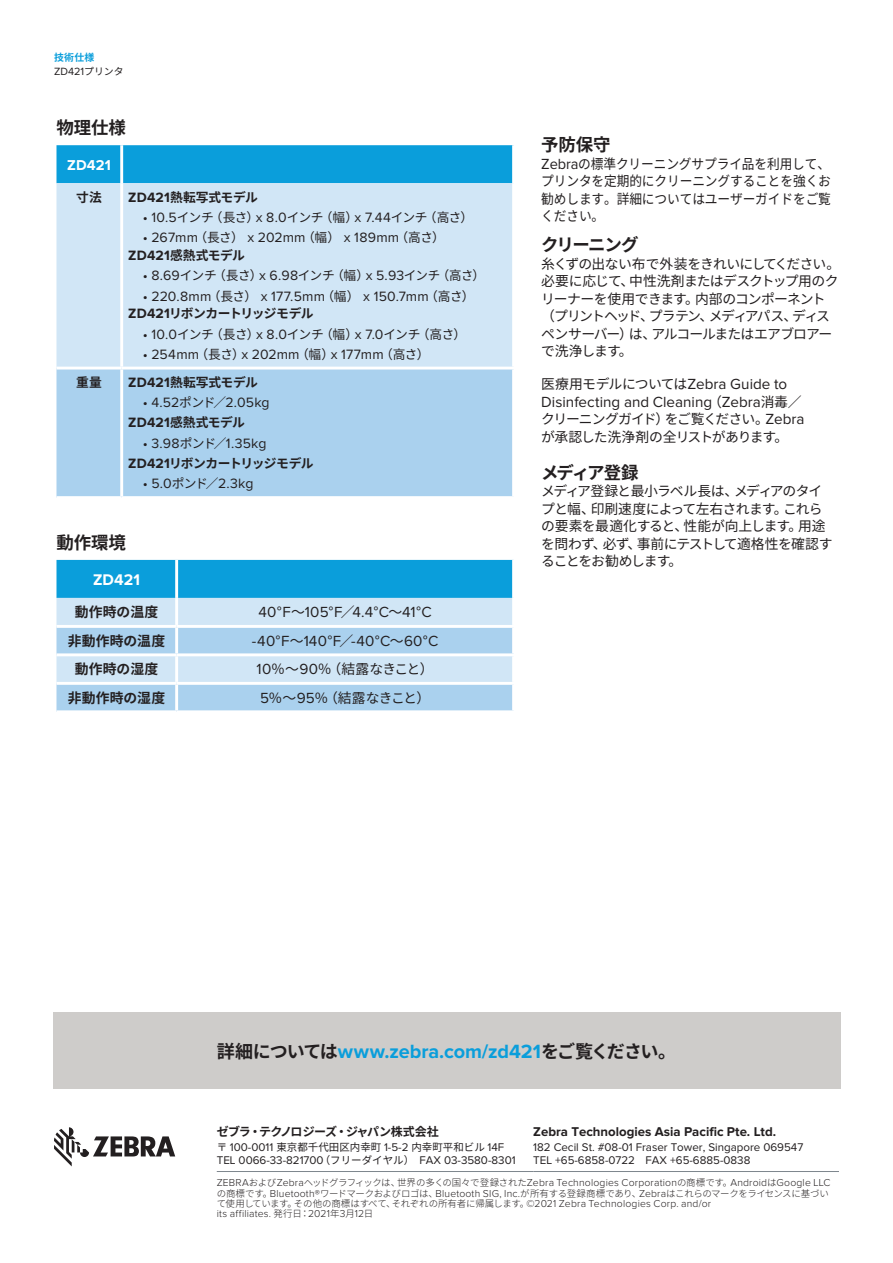
<style>
.page{position:relative;width:893px;height:1263px;background:#fff}
.page>*{position:absolute;margin:0;border:0;box-sizing:border-box;transform-origin:0 0}
.CTA-Call_To_Action{font:700 19.8px "Proxima Nova";letter-spacing:-.005em;color:#0a9edb}
.Heading-2{font:700 17.4px "Noto Sans CJ Kjp";letter-spacing:-.015em;color:#231f20}
.Table_Heads{font:700 16.05px "Proxima Nova";letter-spacing:.01em;color:#fff}
.Heading-2-2{font:15.15px/17.4px "Proxima Nova";color:#231f20}
.Table_Body{font:15.15px "Proxima Nova";letter-spacing:.02em;color:#231f20}
.Table_Heads-2{font:700 14.85px "Proxima Nova";letter-spacing:.01em;color:#fff}
.Table_Body-2{font:14.1px "Proxima Nova";letter-spacing:.015em;color:#231f20}
.Heading-2-3{font:13.8px/17.4px "Noto Sans CJ Kjp";letter-spacing:-.045em;color:#231f20}
.Heading-2-4{font:13.8px/17.4px "Noto Sans CJ Kjp";letter-spacing:-.045em;color:#231f20;text-align:justify;scale:.92 1}
.Heading-2-5{font:13.8px/17.4px "Noto Sans CJ Kjp";letter-spacing:-.075em;color:#231f20}
.Table_Body-3{font:13.8px "Noto Sans CJ Kjp";letter-spacing:-.055em;color:#231f20}
.Table_Body-4{font:700 13.8px "Noto Sans CJ Kjp";letter-spacing:.01em;color:#231f20}
.Signature_Boilerplat{font:700 13.2px "Proxima Nova";color:#231f20}
.Table_Body-5{font:12.75px "Noto Sans CJ Kjp";letter-spacing:-.05em;color:#231f20}
.Table_Body-6{font:700 12.75px "Noto Sans CJ Kjp";letter-spacing:-.035em;color:#231f20}
.Table_Body-7{font:700 12.75px "Noto Sans CJ Kjp";letter-spacing:-.01em;color:#231f20}
.Signature_Boilerplat-2{font:700 12px "Noto Sans CJ Kjp";letter-spacing:-.06em;color:#231f20}
.Regional_Address{font:11.55px "Proxima Nova";color:#231f20}
.t1{font:10.8px "Proxima Nova";color:#231f20}
.Regional_Address-2{font:10.5px "Noto Sans CJ Kjp";color:#231f20}
.Legal-Spec_Sheets{font:300 10.35px "Proxima Nova";letter-spacing:.02em;color:#231f20}
.t2{font:700 9.9px "Noto Sans CJ Kjp";color:#0a9edb}
.Legal-Spec_Sheets-2{font:300 9.45px/10.2px "Noto Sans CJ Kjp";letter-spacing:-.035em;color:#231f20}
.s1{font-family:"Noto Sans CJ Kjp";font-size:9.9px}
.s2{font-family:"Proxima Nova";font-size:14.1px}
.s3{font-family:"Noto Sans CJ Kjp";font-size:12.75px}
.s4{font-family:"Noto Sans CJ Kjp";font-size:13.8px}
.s5{font-family:"Proxima Nova";font-size:15.15px}
.s6{font-family:"Noto Sans CJ Kjp";font-size:18px;color:#231f20}
.s7{font-family:"Proxima Nova";font-size:11.55px}
.s8{font-family:"Noto Sans CJ Kjp";font-size:10.5px}
.s9{font-family:"Noto Sans CJ Kjp";font-size:9.45px}
.s10{font-family:"Proxima Nova";font-size:10.35px}
</style>
<div class="page">
<div style="left:56px;top:145px;width:456px;height:38px;background:#0a9edb"></div>
<div style="left:56px;top:183px;width:456px;height:184px;background:#d1e6f6"></div>
<div style="left:56px;top:369px;width:456px;height:127px;background:#aad1ee"></div>
<hr style="left:120px;top:145px;width:3px;height:38px;background:#fff">
<hr style="left:120px;top:183px;width:3px;height:184px;background:#fff">
<hr style="left:120px;top:369px;width:3px;height:127px;background:#fff">
<svg style="left:56px;top:560px;width:456px;height:150px;background:#8ecbeb"></svg>
<hr style="left:175px;top:560px;width:3px;height:38px;background:#fff">
<hr style="left:175px;top:598px;width:3px;height:27px;background:#fff">
<hr style="left:175px;top:628px;width:3px;height:25px;background:#fff">
<hr style="left:175px;top:656px;width:3px;height:26px;background:#fff">
<hr style="left:175px;top:685px;width:3px;height:25px;background:#fff">
<hr style="left:56px;top:625px;width:121px;height:3px;background:#fff">
<hr style="left:177px;top:625px;width:338px;height:3px;background:#fff">
<hr style="left:56px;top:682px;width:121px;height:3px;background:#fff">
<hr style="left:177px;top:682px;width:338px;height:3px;background:#fff">
<hr style="left:56px;top:653px;width:121px;height:3px;background:#fff">
<hr style="left:177px;top:653px;width:338px;height:3px;background:#fff">
<div style="left:53px;top:1012px;width:787px;height:77px;background:#ceccca"></div>
<hr style="left:217px;top:1171px;width:316px;height:1px;background:#7e868d">
<hr style="left:533px;top:1171px;width:306px;height:1px;background:#7e868d">
<svg style="left:54px;top:1127px;width:121px;height:39px"></svg>
<p class="t2" style="left:54px;top:52px;width:42px">技術仕様</p>
<p class="t1" style="left:54px;top:66px;width:71px">ZD421<span class="s1">プリンタ</span></p>
<p class="Heading-2" style="left:56px;top:118px;width:71px">物理仕様</p>
<p class="Table_Heads-2" style="left:67px;top:157px;width:45px">ZD421</p>
<p class="Table_Body-6" style="left:76px;top:190px;width:27px">寸法</p>
<p class="Table_Body-7" style="left:128px;top:190px;width:131px"><span class="s2">ZD421</span>熱転写式モデル</p>
<p class="Table_Body-5" style="left:143px;top:210px;width:332px"><span class="s2">• 10.5</span>インチ（長さ）<span class="s2">x 8.0</span>インチ（幅）<span class="s2">x 7.44</span>インチ（高さ）</p>
<p class="Table_Body-2" style="left:143px;top:231px;width:304px">• 267mm<span class="s3">（長さ）</span> x 202mm<span class="s3">（幅）</span> x 189mm<span class="s3">（高さ）</span></p>
<p class="Table_Body-6" style="left:128px;top:248px;width:118px"><span class="s2">ZD421</span>感熱式モデル</p>
<p class="Table_Body-5" style="left:143px;top:268px;width:344px"><span class="s2">• 8.69</span>インチ（長さ）<span class="s2">x 6.98</span>インチ（幅）<span class="s2">x 5.93</span>インチ（高さ）</p>
<p class="Table_Body-2" style="left:143px;top:290px;width:333px">• 220.8mm<span class="s3">（長さ）</span> x 177.5mm<span class="s3">（幅）</span> x 150.7mm<span class="s3">（高さ）</span></p>
<p class="Table_Body-6" style="left:128px;top:306px;width:187px"><span class="s2">ZD421</span>リボンカートリッジモデル</p>
<p class="Table_Body-5" style="left:143px;top:327px;width:325px"><span class="s2">• 10.0</span>インチ（長さ）<span class="s2">x 8.0</span>インチ（幅）<span class="s2">x 7.0</span>インチ（高さ）</p>
<p class="Table_Body-2" style="left:143px;top:348px;width:288px">• 254mm<span class="s3">（長さ）</span>x 202mm<span class="s3">（幅）</span>x 177mm<span class="s3">（高さ）</span></p>
<p class="Table_Body-6" style="left:76px;top:375px;width:27px">重量</p>
<p class="Table_Body-7" style="left:128px;top:375px;width:131px"><span class="s2">ZD421</span>熱転写式モデル</p>
<p class="Table_Body-2" style="left:143px;top:396px;width:128px">• 4.52<span class="s3">ポンド／</span>2.05kg</p>
<p class="Table_Body-6" style="left:128px;top:415px;width:118px"><span class="s2">ZD421</span>感熱式モデル</p>
<p class="Table_Body-2" style="left:143px;top:437px;width:125px">• 3.98<span class="s3">ポンド／</span>1.35kg</p>
<p class="Table_Body-6" style="left:128px;top:456px;width:187px"><span class="s2">ZD421</span>リボンカートリッジモデル</p>
<p class="Table_Body-2" style="left:143px;top:477px;width:112px">• 5.0<span class="s3">ポンド／</span>2.3kg</p>
<p class="Heading-2" style="left:56px;top:533px;width:71px">動作環境</p>
<p class="Table_Heads" style="left:93px;top:570px;width:49px">ZD421</p>
<p class="Table_Body-4" style="left:75px;top:604px;width:85px">動作時の温度</p>
<p class="Table_Body" style="left:258px;top:605px;width:175px">40<span class="s4">°</span>F<span class="s4">～</span>105<span class="s4">°</span>F<span class="s4">／</span>4.4<span class="s4">°</span>C<span class="s4">～</span>41<span class="s4">°</span>C</p>
<p class="Table_Body-4" style="left:68px;top:633px;width:99px">非動作時の温度</p>
<p class="Table_Body" style="left:252px;top:634px;width:188px">-40<span class="s4">°</span>F<span class="s4">～</span>140<span class="s4">°</span>F<span class="s4">／</span>-40<span class="s4">°</span>C<span class="s4">～</span>60<span class="s4">°</span>C</p>
<p class="Table_Body-4" style="left:75px;top:661px;width:85px">動作時の湿度</p>
<p class="Table_Body-3" style="left:257px;top:661px;width:179px"><span class="s5">10</span>％～<span class="s5">90</span>％（結露なきこと）</p>
<p class="Table_Body-4" style="left:68px;top:690px;width:99px">非動作時の湿度</p>
<p class="Table_Body-3" style="left:260px;top:690px;width:172px"><span class="s5">5</span>％～<span class="s5">95</span>％（結露なきこと）</p>
<p class="Heading-2" style="left:541px;top:135px;width:71px">予防保守</p>
<p class="Heading-2-4" style="left:541px;top:155px;width:316px"><span class="s5">Zebra</span>の標準クリーニングサプライ品を利用して、プリンタを定期的にクリーニングすることを強くお勧めします。詳細についてはユーザーガイドをご覧ください。</p>
<p class="Heading-2" style="left:541px;top:235px;width:99px">クリーニング</p>
<p class="Heading-2-3" style="left:541px;top:255px;width:300px">糸くずの出ない布で外装をきれいにしてください。必要に応じて、中性洗剤またはデスクトップ用のクリーナーを使用できます。内部のコンポーネント（プリントヘッド、プラテン、メディアパス、ディスペンサーバー）は、アルコールまたはエアブロアーで洗浄します。</p>
<p class="Heading-2-2" style="left:541px;top:376px;width:262px"><span class="s4">医療用モデルについては</span>Zebra Guide to<br>Disinfecting and Cleaning<span class="s4">（</span>Zebra<span class="s4">消毒／</span></p>
<p class="Heading-2-5" style="left:541px;top:411px;width:265px">クリーニングガイド）をご覧ください。<span class="s5">Zebra</span>が承認した洗浄剤の全リストがあります。</p>
<p class="Heading-2" style="left:541px;top:463px;width:99px">メディア登録</p>
<p class="Heading-2-3" style="left:541px;top:483px;width:293px">メディア登録と最小ラベル長は、メディアのタイプと幅、印刷速度によって左右されます。これらの要素を最適化すると、性能が向上します。用途を問わず、必ず、事前にテストして適格性を確認することをお勧めします。</p>
<p class="CTA-Call_To_Action" style="left:217px;top:1039px;width:461px"><span class="s6">詳細については</span>www.zebra.com/zd421<span class="s6">をご覧ください。</span></p>
<p class="Signature_Boilerplat-2" style="left:217px;top:1125px;width:223px">ゼブラ・テクノロジーズ・ジャパン株式会社</p>
<p class="Regional_Address-2" style="left:217px;top:1141px;width:289px">〒 <span class="s7">100-0011</span> 東京都千代田区内幸町 <span class="s7">1-5-2</span> 内幸町平和ビル <span class="s7">14F</span></p>
<p class="Regional_Address" style="left:217px;top:1155px;width:300px">TEL 0066-33-821700<span class="s8">（フリーダイヤル）　</span>FAX 03-3580-8301</p>
<p class="Signature_Boilerplat" style="left:533px;top:1124px;width:244px">Zebra Technologies Asia Pacific Pte. Ltd.</p>
<p class="Regional_Address" style="left:533px;top:1141px;width:272px">182 Cecil St. #08-01 Fraser Tower, Singapore 069547</p>
<p class="Regional_Address" style="left:533px;top:1155px;width:219px">TEL +65-6858-0722 FAX +65-6885-0838</p>
<p class="Legal-Spec_Sheets" style="left:217px;top:1178px;width:615px">ZEBRA<span class="s9">および</span>Zebra<span class="s9">ヘッドグラフィックは、世界の多くの国々で登録された</span>Zebra Technologies Corporation<span class="s9">の商標です。</span>Android<span class="s9">は</span>Google LLC</p>
<p class="Legal-Spec_Sheets-2" style="left:217px;top:1188px;width:614px">の商標です。<span class="s10">Bluetooth®</span>ワードマークおよびロゴは、<span class="s10">Bluetooth SIG, Inc.</span>が所有する登録商標であり、<span class="s10">Zebra</span>はこれらのマークをライセンスに基づいて使用しています。その他の商標はすべて、それぞれの所有者に帰属します。<span class="s10">©2021 Zebra Technologies Corp. and/or</span></p>
<p class="Legal-Spec_Sheets" style="left:217px;top:1209px;width:158px">its affiliates. <span class="s9">発行日：</span>2021<span class="s9">年</span>3<span class="s9">月</span>12<span class="s9">日</span></p>
</div>
